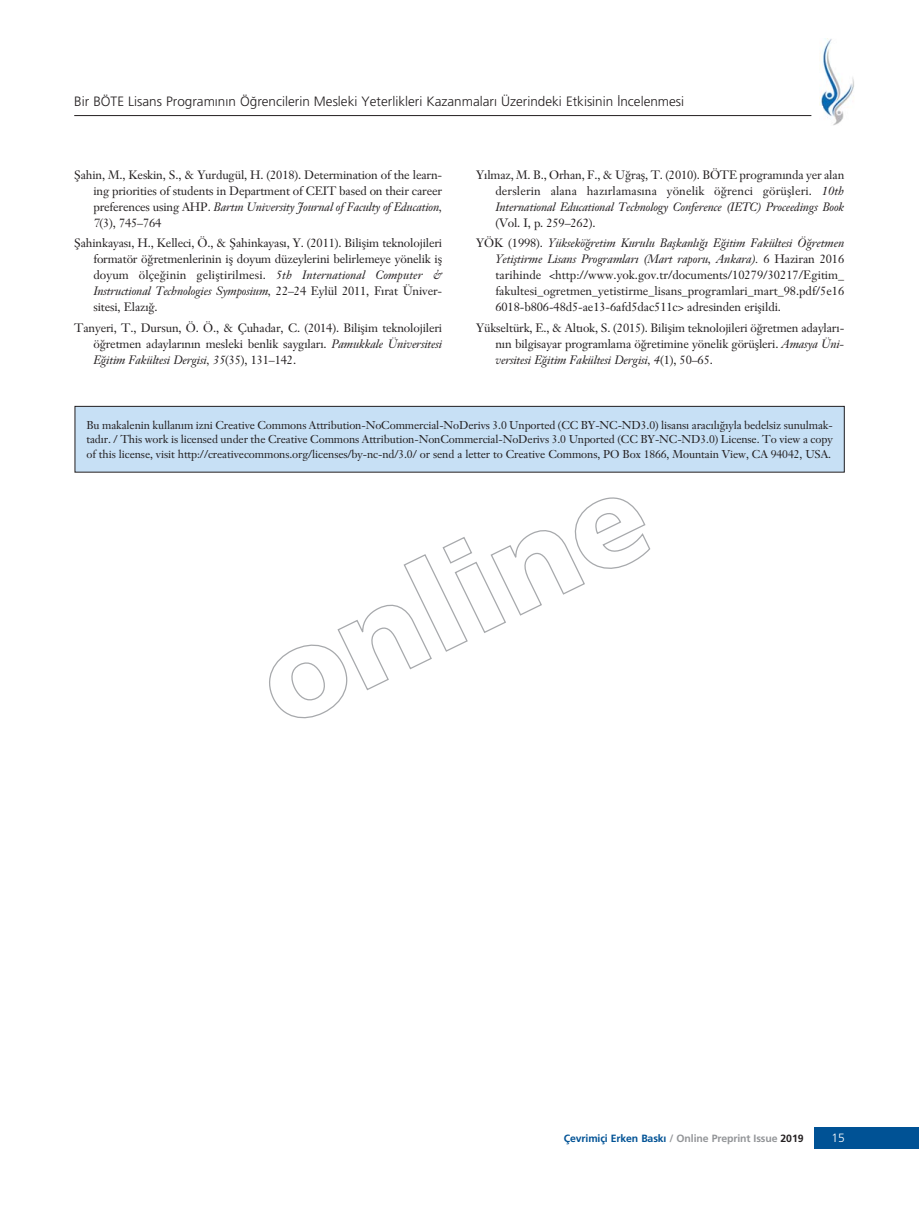
<style>
.page{position:relative;width:919px;height:1217px;background:#fff}
.page>*{position:absolute;margin:0;border:0;box-sizing:border-box;transform-origin:0 0}
.t1{font:300 13.5px "Frutiger";color:#231f20}
.t2{font:12px/16px "Janson Text";letter-spacing:-.015em;color:#231f20;text-align:justify}
.t3{font:italic 12px/20.2px "Janson Text";letter-spacing:-.01em;color:#231f20}
.t4{font:300 12px "Frutiger";color:#fff}
.t5{font:11.25px/14.5px "Janson Text";letter-spacing:-.01em;color:#231f20;text-align:justify}
.t6{font:700 10.5px "Frutiger";letter-spacing:-.01em;color:#939598}
.s1{font-style:italic}
.s2{font-style:normal}
.s3{color:#005295}
.s4{color:#231f20}
</style>
<div class="page">
<svg style="left:269px;top:497px;width:382px;height:222px"></svg>
<div style="left:814px;top:1127px;width:104px;height:21px;background:#005295"></div>
<hr style="left:74px;top:115px;width:737px;height:1px;background:#231f20">
<img style="left:819px;top:38px;width:35px;height:88px">
<svg style="left:819px;top:73px;width:6px;height:6px"></svg>
<div style="left:811px;top:107px;width:11px;height:9px;background:#fff"></div>
<div style="left:75px;top:406px;width:769px;height:66px;background:#c7e0f5"></div>
<div style="left:75px;top:406px;width:769px;height:66px;border:1px solid #231f20"></div>
<p class="t1" style="left:74px;top:96px;width:611px">Bir BÖTE Lisans Program›n›n Ö¤rencilerin Mesleki Yeterlikleri Kazanmalar› Üzerindeki Etkisinin ‹ncelenmesi</p>
<p class="t2" style="left:93px;top:168px;width:350px;text-indent:-19px">fiahin, M., Keskin, S., &amp; Yurdugül, H. (2018). Determination of the learn&shy;ing priorities of students in Department of CEIT based on their career preferences using AHP. <span class="s1">Bart›n University Journal of Faculty of Education, 7</span>(3), 745–764</p>
<p class="t2" style="left:93px;top:236px;width:350px;text-indent:-19px">fiahinkayas›, H., Kelleci, Ö., &amp; fiahinkayas›, Y. (2011). Biliflim teknolojileri formatör ö¤retmenlerinin ifl doyum düzeylerini belirlemeye yönelik ifl doyum ölçe¤inin gelifltirilmesi. <span class="s1">5th International Computer &amp; Instructional Technologies Symposium,</span> 22–24 Eylül 2011, F›rat Üniver&shy;sitesi, Elaz›¤.</p>
<p class="t2" style="left:93px;top:320px;width:350px;text-indent:-19px">Tanyeri, T., Dursun, Ö. Ö., &amp; Çuhadar, C. (2014). Biliflim teknolojileri ö¤retmen adaylar›n›n mesleki benlik sayg›lar›. <span class="s1">Pamukkale Üniversitesi E¤itim Fakültesi Dergisi, 35</span>(35), 131–142.</p>
<p class="t2" style="left:495px;top:168px;width:350px;text-indent:-19px">Y›lmaz, M. B., Orhan, F., &amp; U¤rafl, T. (2010). BÖTE program›nda yer alan derslerin alana haz›rlamas›na yönelik ö¤renci görüflleri. <span class="s1">10th International Educational Technology Conference (IETC) Proceedings Book</span></p>
<p class="t3" style="left:476px;top:214px;width:369px;text-indent:19px"><span class="s2">(Vol. I, p. 259–262).<br>YÖK (1998).</span> Yüksekö¤retim Kurulu Baflkanl›¤› E¤itim Fakültesi Ö¤retmen</p>
<p class="t2" style="left:495px;top:252px;width:350px"><span class="s1">Yetifltirme Lisans Programlar› (Mart raporu, Ankara).</span> 6 Haziran 2016 tarihinde &lt;http://www.yok.gov.tr/documents/10279/30217/Egitim_ fakultesi_ogretmen_yetistirme_lisans_programlari_mart_98.pdf/5e16<br>6018-b806-48d5-ae13-6afd5dac511c&gt; adresinden eriflildi.</p>
<p class="t2" style="left:495px;top:320px;width:350px;text-indent:-19px">Yükseltürk, E., &amp; Alt›ok, S. (2015). Biliflim teknolojileri ö¤retmen adaylar›- n›n bilgisayar programlama ö¤retimine yönelik görüflleri. <span class="s1">Amasya Üni&shy;versitesi E¤itim Fakültesi Dergisi, 4</span>(1), 50–65.</p>
<p class="t5" style="left:86px;top:418px;width:747px">Bu makalenin kullan›m izni Creative Commons Attribution-NoCommercial-NoDerivs 3.0 Unported (CC BY-NC-ND3.0) lisans› arac›l›¤›yla bedelsiz sunulmak&shy;tad›r. / This work is licensed under the Creative Commons Attribution-NonCommercial-NoDerivs 3.0 Unported (CC BY-NC-ND3.0) License. To view a copy of this license, visit http://creativecommons.org/licenses/by-nc-nd/3.0/ or send a letter to Creative Commons, PO Box 1866, Mountain View, CA 94042, USA.</p>
<p class="t6" style="left:563px;top:1133px;width:241px"><span class="s3">Çevrimiçi Erken Bask›</span> / Online Preprint Issue <span class="s4">2019</span></p>
<p class="t4" style="left:831px;top:1132px;width:15px">15</p>
</div>
